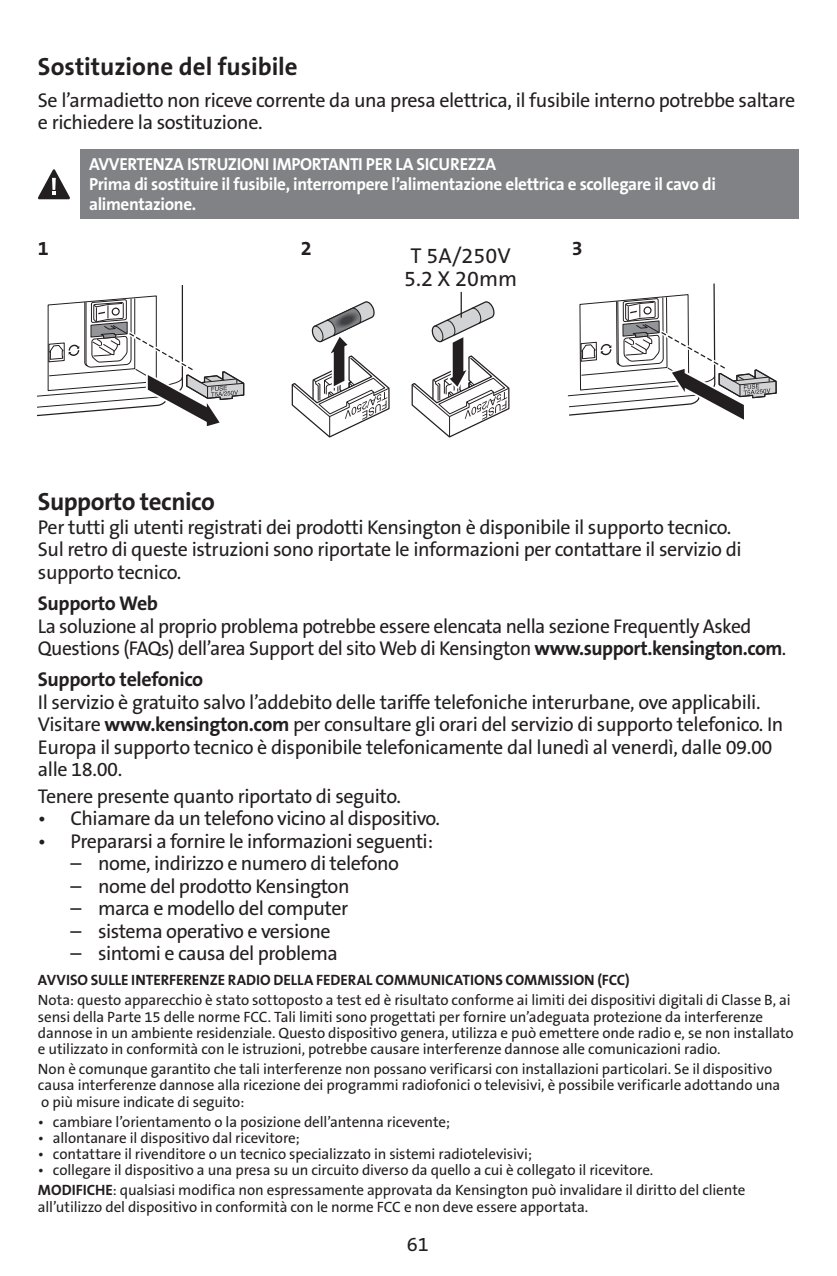
<style>
.page{position:relative;width:837px;height:1276px;background:#fff}
.page>*{position:absolute;margin:0;border:0;box-sizing:border-box;transform-origin:0 0}
.t1{font:25px "The Sans KENSINGTON7 Bd";letter-spacing:-.005em;color:#231f20}
.t2{font:21.75px/23.5px "The Sans KENSINGTON5 Rg";color:#231f20}
.t3{font:20px/22.5px "The Sans KENSINGTON5 Rg";letter-spacing:-.02em;color:#231f20}
.t4{font:20px "The Sans KENSINGTON7 Bd";letter-spacing:-.02em;color:#231f20}
.t5{font:17.5px/20px "The Sans KENSINGTON7 Bd";letter-spacing:-.02em;color:#fff}
.t6{font:15px/16.2px "The Sans KENSINGTON5 Rg";letter-spacing:-.005em;color:#231f20}
.t7{font:15px "The Sans KENSINGTON7 Bd";color:#231f20}
.s1{font-family:"The Sans KENSINGTON7 Bd"}
</style>
<div class="page">
<div style="left:80px;top:149px;width:718px;height:70px;background:#808285"></div>
<svg style="left:38px;top:169px;width:32px;height:30px"></svg>
<svg style="left:38px;top:285px;width:207px;height:142px"></svg>
<svg style="left:291px;top:301px;width:99px;height:137px"></svg>
<svg style="left:567px;top:283px;width:210px;height:137px"></svg>
<svg style="left:411px;top:292px;width:99px;height:146px"></svg>
<h1 class="t1" style="left:38px;top:53px;width:261px">Sostituzione del fusibile</h1>
<h3 class="t3" style="left:38px;top:89px;width:758px">Se l’armadietto non riceve corrente da una presa elettrica, il fusibile interno potrebbe saltare e richiedere la sostituzione.</h3>
<p class="t5" style="left:89px;top:154px;width:628px">AVVERTENZA ISTRUZIONI IMPORTANTI PER LA SICUREZZA<br>Prima di sostituire il fusibile, interrompere l’alimentazione elettrica e scollegare il cavo di alimentazione.</p>
<h3 class="t4" style="left:38px;top:237px;width:13px">1</h3>
<h3 class="t4" style="left:301px;top:237px;width:13px">2</h3>
<h3 class="t4" style="left:571px;top:238px;width:13px">3</h3>
<h2 class="t2" style="left:404px;top:244px;width:114px">T 5A/250V<br>5.2 X 20mm</h2>
<h1 class="t1" style="left:38px;top:488px;width:178px">Supporto tecnico</h1>
<h3 class="t3" style="left:38px;top:516px;width:705px">Per tutti gli utenti registrati dei prodotti Kensington è disponibile il supporto tecnico.<br>Sul retro di queste istruzioni sono riportate le informazioni per contattare il servizio di supporto tecnico.</h3>
<h3 class="t4" style="left:38px;top:592px;width:122px">Supporto Web</h3>
<h3 class="t3" style="left:38px;top:615px;width:749px">La soluzione al proprio problema potrebbe essere elencata nella sezione Frequently Asked<br>Questions (FAQs) dell’area Support del sito Web di Kensington <span class="s1">www.support.kensington.com</span>.</h3>
<h3 class="t4" style="left:38px;top:669px;width:167px">Supporto telefonico</h3>
<p class="t3" style="left:38px;top:691px;width:746px">Il servizio è gratuito salvo l’addebito delle tariffe telefoniche interurbane, ove applicabili.<br>Visitare <span class="s1">www.kensington.com</span> per consultare gli orari del servizio di supporto telefonico. In Europa il supporto tecnico è disponibile telefonicamente dal lunedì al venerdì, dalle 09.00 alle 18.00.</p>
<h3 class="t3" style="left:38px;top:785px;width:364px">Tenere presente quanto riportato di seguito.</h3>
<h3 class="t3" style="left:38px;top:807px;width:403px">• Chiamare da un telefono vicino al dispositivo.</h3>
<h3 class="t3" style="left:38px;top:830px;width:396px">• Prepararsi a fornire le informazioni seguenti:</h3>
<h3 class="t3" style="left:70px;top:852px;width:330px">– nome, indirizzo e numero di telefono</h3>
<h3 class="t3" style="left:70px;top:875px;width:280px">– nome del prodotto Kensington</h3>
<h3 class="t3" style="left:70px;top:897px;width:279px">– marca e modello del computer</h3>
<h3 class="t3" style="left:70px;top:920px;width:261px">– sistema operativo e versione</h3>
<h3 class="t3" style="left:70px;top:942px;width:269px">– sintomi e causa del problema</h3>
<p class="t7" style="left:38px;top:972px;width:593px">AVVISO SULLE INTERFERENZE RADIO DELLA FEDERAL COMMUNICATIONS COMMISSION (FCC)</p>
<p class="t6" style="left:38px;top:992px;width:757px">Nota: questo apparecchio è stato sottoposto a test ed è risultato conforme ai limiti dei dispositivi digitali di Classe B, ai sensi della Parte 15 delle norme FCC. Tali limiti sono progettati per fornire un’adeguata protezione da interferenze dannose in un ambiente residenziale. Questo dispositivo genera, utilizza e può emettere onde radio e, se non installato e utilizzato in conformità con le istruzioni, potrebbe causare interferenze dannose alle comunicazioni radio.</p>
<p class="t6" style="left:38px;top:1061px;width:743px">Non è comunque garantito che tali interferenze non possano verificarsi con installazioni particolari. Se il dispositivo causa interferenze dannose alla ricezione dei programmi radiofonici o televisivi, è possibile verificarle adottando una o più misure indicate di seguito:</p>
<p class="t6" style="left:38px;top:1114px;width:413px">• cambiare l’orientamento o la posizione dell’antenna ricevente;</p>
<p class="t6" style="left:38px;top:1130px;width:263px">• allontanare il dispositivo dal ricevitore;</p>
<p class="t6" style="left:38px;top:1146px;width:495px">• contattare il rivenditore o un tecnico specializzato in sistemi radiotelevisivi;</p>
<p class="t6" style="left:38px;top:1160px;width:708px;line-height:20px">• collegare il dispositivo a una presa su un circuito diverso da quello a cui è collegato il ricevitore.<br><span class="s1">MODIFICHE</span>: qualsiasi modifica non espressamente approvata da Kensington può invalidare il diritto del cliente</p>
<p class="t6" style="left:38px;top:1199px;width:551px">all’utilizzo del dispositivo in conformità con le norme FCC e non deve essere apportata.</p>
<h3 class="t3" style="left:407px;top:1233px;width:23px">61</h3>
</div>
